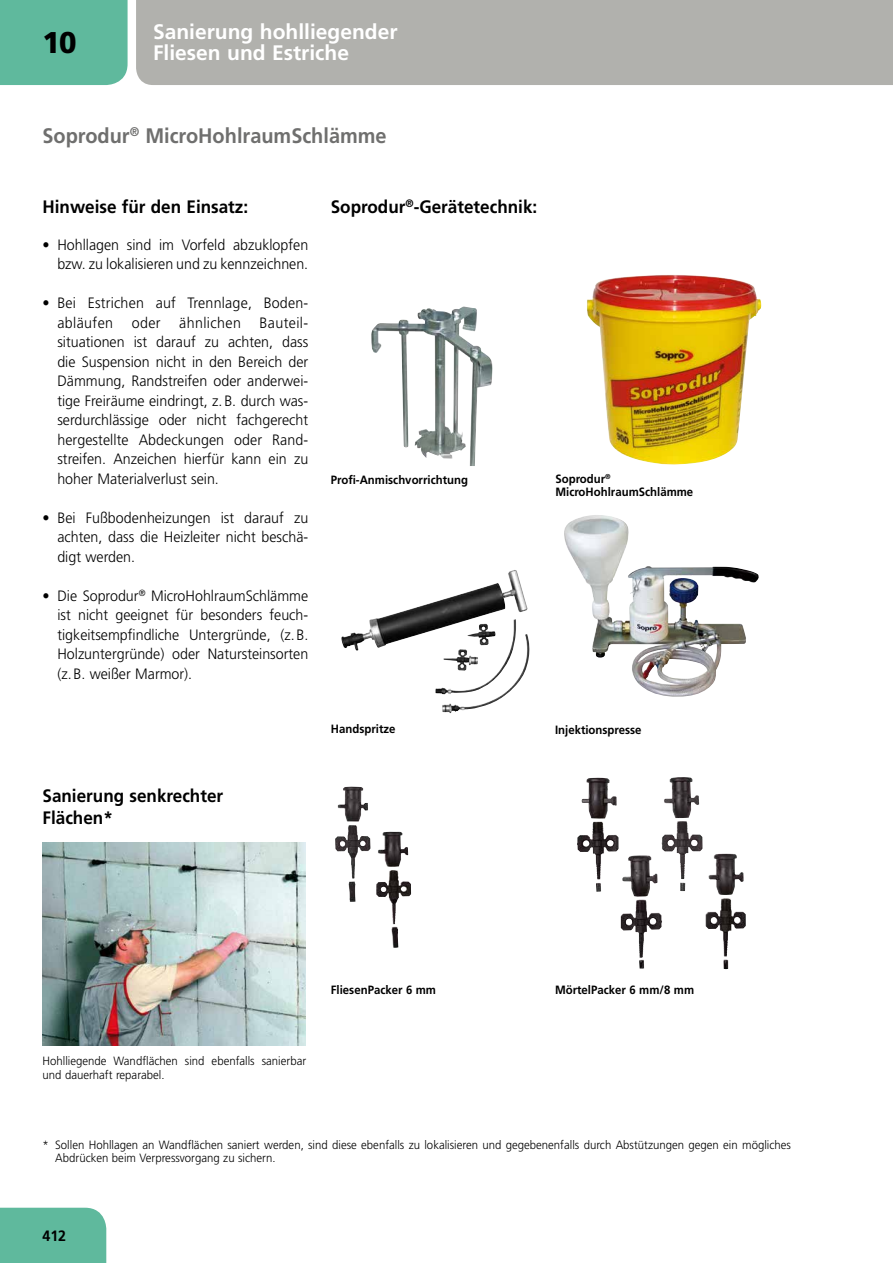
<style>
.page{position:relative;width:893px;height:1263px;background:#fff}
.page>*{position:absolute;margin:0;border:0;box-sizing:border-box;transform-origin:0 0}
.t1{font:900 30px "Frutiger LT";color:#000;scale:.95 1}
.t2{font:700 21px "Frutiger LT";color:#fff}
.t3{font:700 21px "Frutiger LT";color:#6f6f6e;scale:.95 1}
.t4{font:700 18px/21.6px "Frutiger LT";color:#000;scale:.95 1}
.t5{font:300 15px/19.5px "Frutiger LT";color:#000;text-align:justify;scale:.95 1}
.t6{font:700 15px "Frutiger LT";color:#000;scale:.95 1}
.t7{font:300 12px/13.5px "Frutiger LT";color:#000;scale:.95 1}
.t8{font:700 12px/13.5px "Frutiger LT";color:#000;scale:.95 1}
</style>
<div class="page">
<div style="left:0;top:1208px;width:106px;height:55px;background:#5fb99d"></div>
<div style="left:0;top:0;width:128px;height:85px;background:#5fb99d"></div>
<div style="left:136px;top:0;width:757px;height:85px;background:#b1b1ad"></div>
<img style="left:587px;top:275px;width:174px;height:190px">
<img style="left:371px;top:307px;width:91px;height:151px">
<img style="left:564px;top:523px;width:195px;height:174px">
<img style="left:335px;top:787px;width:73px;height:93px">
<img style="left:582px;top:777px;width:121px;height:102px">
<img style="left:341px;top:570px;width:187px;height:124px">
<img style="left:43px;top:843px;width:262px;height:202px">
<svg style="left:368px;top:649px;width:69px;height:38px"></svg>
<h1 class="t1" style="left:43px;top:24px;width:37px">10</h1>
<h2 class="t2" style="left:153px;top:20px;width:246px">Sanierung hohlliegender</h2>
<h2 class="t2" style="left:153px;top:41px;width:198px">Fliesen und Estriche</h2>
<h2 class="t3" style="left:43px;top:124px;width:364px">Soprodur<sup>®</sup> MicroHohlraumSchlämme</h2>
<p class="t4" style="left:43px;top:196px;width:218px">Hinweise für den Einsatz:</p>
<p class="t5" style="left:43px;top:235px;width:281px;text-align:right">• Hohllagen sind im Vorfeld abzuklopfen bzw. zu lokalisieren und zu kennzeichnen.</p>
<p class="t5" style="left:57px;top:294px;width:266px;text-indent:-15px">• Bei Estrichen auf Trennlage, Boden&shy;abläufen oder ähnlichen Bauteil&shy;situationen ist darauf zu achten, dass die Suspension nicht in den Bereich der Dämmung, Randstreifen oder anderwei&shy;tige Freiräume eindringt, z.B. durch was&shy;serdurchlässige oder nicht fachgerecht hergestellte Abdeckungen oder Rand&shy;streifen. Anzeichen hierfür kann ein zu hoher Materialverlust sein.</p>
<p class="t5" style="left:57px;top:508px;width:266px;text-indent:-15px">• Bei Fußbodenheizungen ist darauf zu achten, dass die Heizleiter nicht beschä&shy;digt werden.</p>
<p class="t5" style="left:57px;top:586px;width:266px;text-indent:-15px">• Die Soprodur<sup>®</sup> MicroHohlraumSchlämme ist nicht geeignet für besonders feuch&shy;tigkeitsempfindliche Untergründe, (z.B.<br>Holzuntergründe) oder Natursteinsorten (z.B. weißer Marmor).</p>
<p class="t4" style="left:331px;top:196px;width:219px">Soprodur<sup>®</sup>-Gerätetechnik:</p>
<p class="t8" style="left:331px;top:473px;width:146px">Profi-Anmischvorrichtung</p>
<p class="t8" style="left:555px;top:472px;width:147px">Soprodur<sup>®<br></sup>MicroHohlraumSchlämme</p>
<p class="t4" style="left:43px;top:785px;width:192px">Sanierung senkrechter<br>Flächen*</p>
<p class="t8" style="left:331px;top:722px;width:70px">Handspritze</p>
<p class="t8" style="left:555px;top:723px;width:93px">Injektionspresse</p>
<p class="t7" style="left:43px;top:1054px;width:279px">Hohlliegende Wandflächen sind ebenfalls sanierbar und dauerhaft reparabel.</p>
<p class="t8" style="left:331px;top:983px;width:112px">FliesenPacker 6 mm</p>
<p class="t8" style="left:555px;top:983px;width:148px">MörtelPacker 6 mm/8 mm</p>
<p class="t7" style="left:55px;top:1138px;width:776px;text-indent:-13px">* Sollen Hohllagen an Wandflächen saniert werden, sind diese ebenfalls zu lokalisieren und gegebenenfalls durch Abstützungen gegen ein mögliches<br>Abdrücken beim Verpressvorgang zu sichern.</p>
<p class="t6" style="left:43px;top:1226px;width:26px">412</p>
</div>
